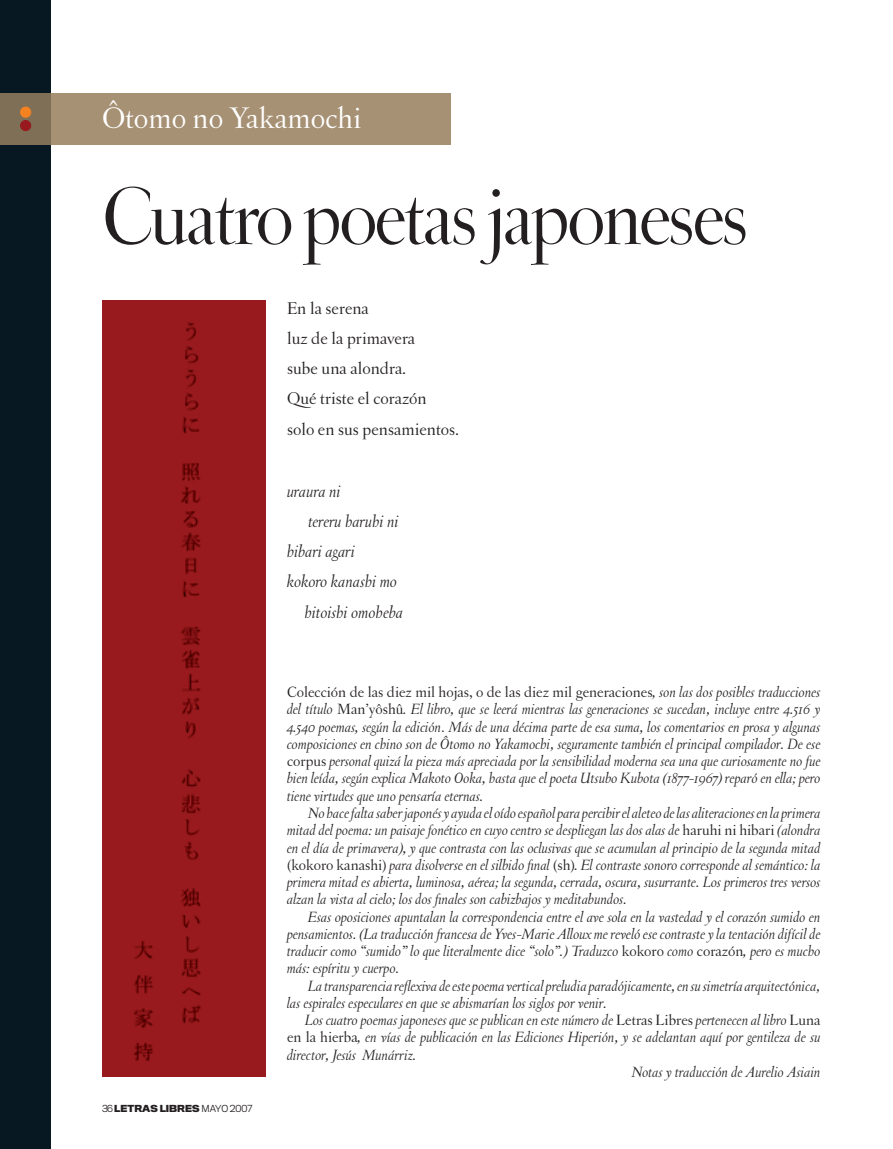
<style>
.page{position:relative;width:893px;height:1149px;background:#fff}
.page>*{position:absolute;margin:0;border:0;box-sizing:border-box;transform-origin:0 0}
.t1{font:87px "Letras Display";letter-spacing:-.02em;color:#231f20}
.t2{font:31.5px "Letras Oldstyle";color:#fff}
.t3{font:18px/30.3px "Letras Oldstyle";color:#231f20}
.t4{font:italic 18px "Letras Oldstyle";color:#231f20}
.t5{font:italic 15.75px/17.2px "Letras Oldstyle";color:#231f20;text-align:justify}
.t6{font:700 9px "Titling Gothic FB Normal";color:#231f20}
.s1{font-weight:300}
.s2{font-style:normal}
</style>
<div class="page">
<div style="left:0;top:0;width:51px;height:1148px;background:#071822"></div>
<div style="left:49px;top:93px;width:402px;height:52px;background:#a79174"></div>
<div style="left:0;top:93px;width:51px;height:52px;background:#806f57"></div>
<div style="left:21px;top:107px;width:10px;height:10px;background:#f58220;border-radius:50%"></div>
<div style="left:20px;top:107px;width:11px;height:10px;border:1px solid #f58220;border-radius:50%"></div>
<div style="left:21px;top:120px;width:10px;height:11px;background:#981a1e;border-radius:50%"></div>
<div style="left:20px;top:120px;width:11px;height:11px;border:1px solid #981a1e;border-radius:50%"></div>
<div style="left:102px;top:300px;width:164px;height:776px;background:#981a1e"></div>
<img style="left:134px;top:322px;width:67px;height:739px">
<h2 class="t2" style="left:102px;top:100px;width:261px">Ôtomo no Yakamochi</h2>
<h1 class="t1" style="left:102px;top:168px;width:648px">Cuatro poetas japoneses</h1>
<p class="t3" style="left:287px;top:292px;width:174px">En la serena<br>luz de la primavera<br>sube una alondra.<br>Qué triste el corazón<br>solo en sus pensamientos.</p>
<p class="t4" style="left:287px;top:481px;width:55px">uraura ni</p>
<p class="t4" style="left:308px;top:511px;width:92px">tereru haruhi ni</p>
<p class="t4" style="left:287px;top:541px;width:70px">hibari agari</p>
<p class="t4" style="left:287px;top:571px;width:112px">kokoro kanashi mo</p>
<p class="t4" style="left:305px;top:602px;width:100px">hitoishi omoheba</p>
<p class="t6" style="left:102px;top:1101px;width:152px"><span class="s1">36</span> LETRAS LIBRES <span class="s1">MAYO 2007</span></p>
<p class="t5" style="left:287px;top:683px;width:535px"><span class="s2">Colección de las diez mil hojas, o de las diez mil generaciones</span>, son las dos posibles traducciones del título <span class="s2">Man’yôshû</span>. El libro, que se leerá mientras las generaciones se sucedan, incluye entre 4.516 y 4.540 poemas, según la edición. Más de una décima parte de esa suma, los comentarios en prosa y algunas composiciones en chino son de Ôtomo no Yakamochi, seguramente también el principal compilador. De ese <span class="s2">corpus</span> personal quizá la pieza más apreciada por la sensibilidad moderna sea una que curiosamente no fue bien leída, según explica Makoto Ooka, hasta que el poeta Utsubo Kubota (1877-1967) reparó en ella; pero tiene virtudes que uno pensaría eternas.</p>
<p class="t5" style="left:287px;top:804px;width:535px;text-indent:21px">No hace falta saber japonés y ayuda el oído español para percibir el aleteo de las aliteraciones en la primera mitad del poema: un paisaje fonético en cuyo centro se despliegan las dos alas de <span class="s2">haruhi ni hibari</span> (alondra en el día de primavera), y que contrasta con las oclusivas que se acumulan al principio de la segunda mitad <span class="s2">(kokoro kanashi)</span> para disolverse en el silbido final <span class="s2">(sh)</span>. El contraste sonoro corresponde al semántico: la primera mitad es abierta, luminosa, aérea; la segunda, cerrada, oscura, susurrante. Los primeros tres versos alzan la vista al cielo; los dos finales son cabizbajos y meditabundos.</p>
<p class="t5" style="left:287px;top:907px;width:535px;text-indent:21px">Esas oposiciones apuntalan la correspondencia entre el ave sola en la vastedad y el corazón sumido en pensamientos. (La traducción francesa de Yves-Marie Alloux me reveló ese contraste y la tentación difícil de traducir como “sumido” lo que literalmente dice “solo”.) Traduzco <span class="s2">kokoro</span> como <span class="s2">corazón</span>, pero es mucho más: espíritu y cuerpo.</p>
<p class="t5" style="left:287px;top:976px;width:535px;text-indent:21px">La transparencia reflexiva de este poema vertical preludia paradójicamente, en su simetría arquitectónica, las espirales especulares en que se abismarían los siglos por venir.</p>
<p class="t5" style="left:305px;top:1011px;width:517px">Los cuatro poemas japoneses que se publican en este número de <span class="s2">Letras Libres</span> pertenecen al libro <span class="s2">Luna</span></p>
<p class="t5" style="left:287px;top:1028px;width:535px"><span class="s2">en la hierba</span>, en vías de publicación en las Ediciones Hiperión, y se adelantan aquí por gentileza de su</p>
<p class="t5" style="left:287px;top:1045px;width:131px">director, Jesús Munárriz.</p>
<p class="t5" style="left:632px;top:1062px;width:190px">Notas y traducción de Aurelio Asiain</p>
</div>
